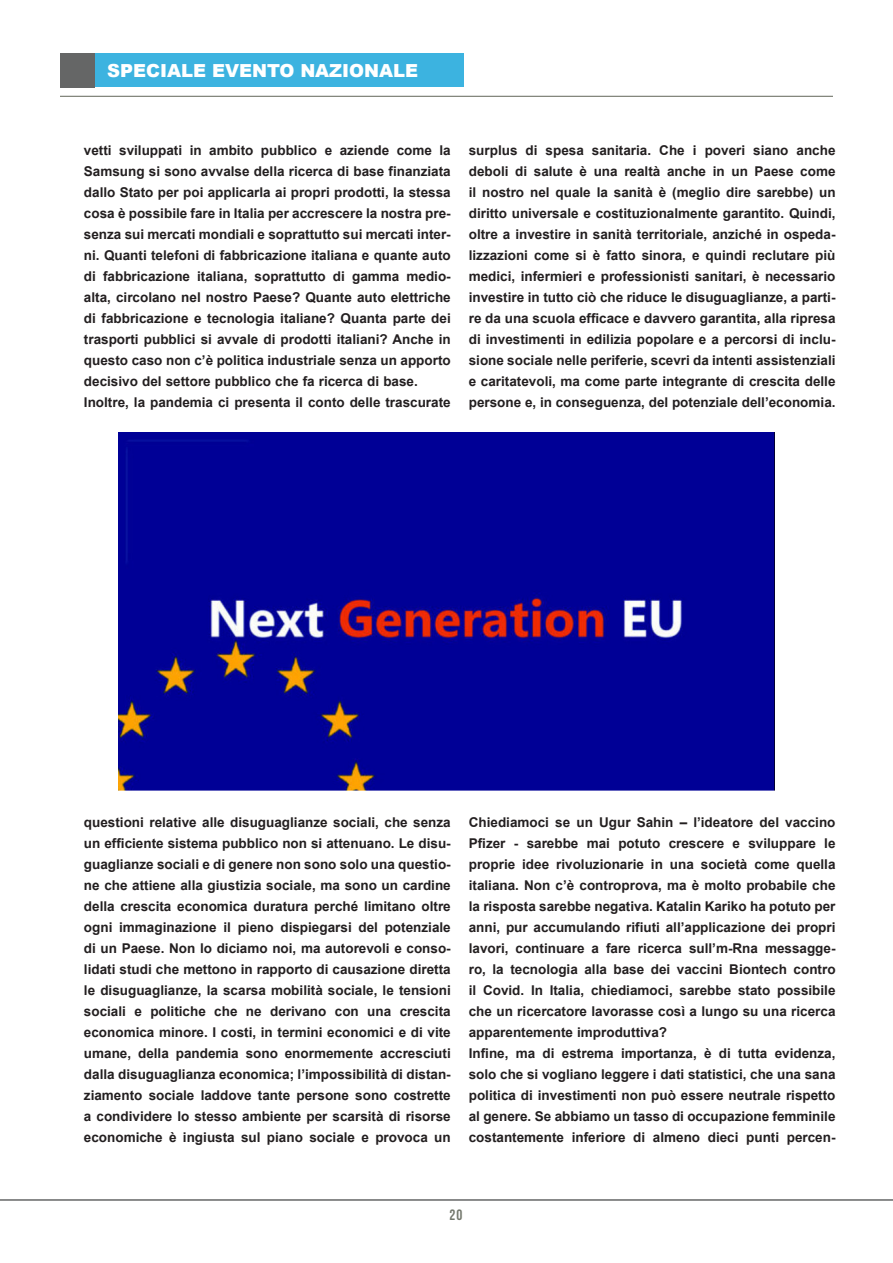
<style>
.page{position:relative;width:893px;height:1263px;background:#fff}
.page>*{position:absolute;margin:0;border:0;box-sizing:border-box;transform-origin:0 0}
.Section_heading_head{font:900 18px "Arial";color:#fff}
.TOC_headings{font:15px "Bebas Neue";color:#73776c}
.Body_paragraph{font:700 13.5px/21px "Arial";color:#231f20;text-align:justify}
</style>
<div class="page">
<div style="left:60px;top:53px;width:34px;height:35px;background:#656666"></div>
<div style="left:94px;top:53px;width:369px;height:34px;background:#3cb3e0"></div>
<hr style="left:60px;top:96px;width:773px;height:1px;background:#73776c">
<div style="left:118px;top:433px;width:657px;height:356px;background:#000096"></div>
<hr style="left:0;top:1199px;width:893px;height:2px;background:#8a8b8b">
<p class="Section_heading_head" style="left:107px;top:57px;width:313px">SPECIALE EVENTO NAZIONALE</p>
<p class="Body_paragraph" style="left:84px;top:140px;width:368px">vetti sviluppati in ambito pubblico e aziende come la Samsung si sono avvalse della ricerca di base finanziata dallo Stato per poi applicarla ai propri prodotti, la stessa cosa è possibile fare in Italia per accrescere la nostra pre&shy;senza sui mercati mondiali e soprattutto sui mercati inter&shy;ni. Quanti telefoni di fabbricazione italiana e quante auto di fabbricazione italiana, soprattutto di gamma medio&shy;alta, circolano nel nostro Paese? Quante auto elettriche di fabbricazione e tecnologia italiane? Quanta parte dei trasporti pubblici si avvale di prodotti italiani? Anche in questo caso non c’è politica industriale senza un apporto decisivo del settore pubblico che fa ricerca di base.</p>
<p class="Body_paragraph" style="left:84px;top:392px;width:368px">Inoltre, la pandemia ci presenta il conto delle trascurate</p>
<p class="Body_paragraph" style="left:469px;top:140px;width:368px">surplus di spesa sanitaria. Che i poveri siano anche deboli di salute è una realtà anche in un Paese come il nostro nel quale la sanità è (meglio dire sarebbe) un diritto universale e costituzionalmente garantito. Quindi, oltre a investire in sanità territoriale, anziché in ospeda&shy;lizzazioni come si è fatto sinora, e quindi reclutare più medici, infermieri e professionisti sanitari, è necessario investire in tutto ciò che riduce le disuguaglianze, a parti&shy;re da una scuola efficace e davvero garantita, alla ripresa di investimenti in edilizia popolare e a percorsi di inclu&shy;sione sociale nelle periferie, scevri da intenti assistenziali e caritatevoli, ma come parte integrante di crescita delle persone e, in conseguenza, del potenziale dell’economia.</p>
<p class="Body_paragraph" style="left:84px;top:812px;width:368px">questioni relative alle disuguaglianze sociali, che senza un efficiente sistema pubblico non si attenuano. Le disu&shy;guaglianze sociali e di genere non sono solo una questio&shy;ne che attiene alla giustizia sociale, ma sono un cardine della crescita economica duratura perché limitano oltre ogni immaginazione il pieno dispiegarsi del potenziale di un Paese. Non lo diciamo noi, ma autorevoli e conso&shy;lidati studi che mettono in rapporto di causazione diretta le disuguaglianze, la scarsa mobilità sociale, le tensioni sociali e politiche che ne derivano con una crescita economica minore. I costi, in termini economici e di vite umane, della pandemia sono enormemente accresciuti dalla disuguaglianza economica; l’impossibilità di distan&shy;ziamento sociale laddove tante persone sono costrette a condividere lo stesso ambiente per scarsità di risorse economiche è ingiusta sul piano sociale e provoca un</p>
<p class="Body_paragraph" style="left:469px;top:812px;width:368px">Chiediamoci se un Ugur Sahin – l’ideatore del vaccino Pfizer - sarebbe mai potuto crescere e sviluppare le proprie idee rivoluzionarie in una società come quella italiana. Non c’è controprova, ma è molto probabile che la risposta sarebbe negativa. Katalin Kariko ha potuto per anni, pur accumulando rifiuti all’applicazione dei propri lavori, continuare a fare ricerca sull’m-Rna messagge&shy;ro, la tecnologia alla base dei vaccini Biontech contro il Covid. In Italia, chiediamoci, sarebbe stato possibile che un ricercatore lavorasse così a lungo su una ricerca apparentemente improduttiva?</p>
<p class="Body_paragraph" style="left:469px;top:1043px;width:368px">Infine, ma di estrema importanza, è di tutta evidenza, solo che si vogliano leggere i dati statistici, che una sana politica di investimenti non può essere neutrale rispetto al genere. Se abbiamo un tasso di occupazione femminile costantemente inferiore di almeno dieci punti percen-</p>
<p class="TOC_headings" style="left:449px;top:1207px;width:14px">20</p>
</div>
